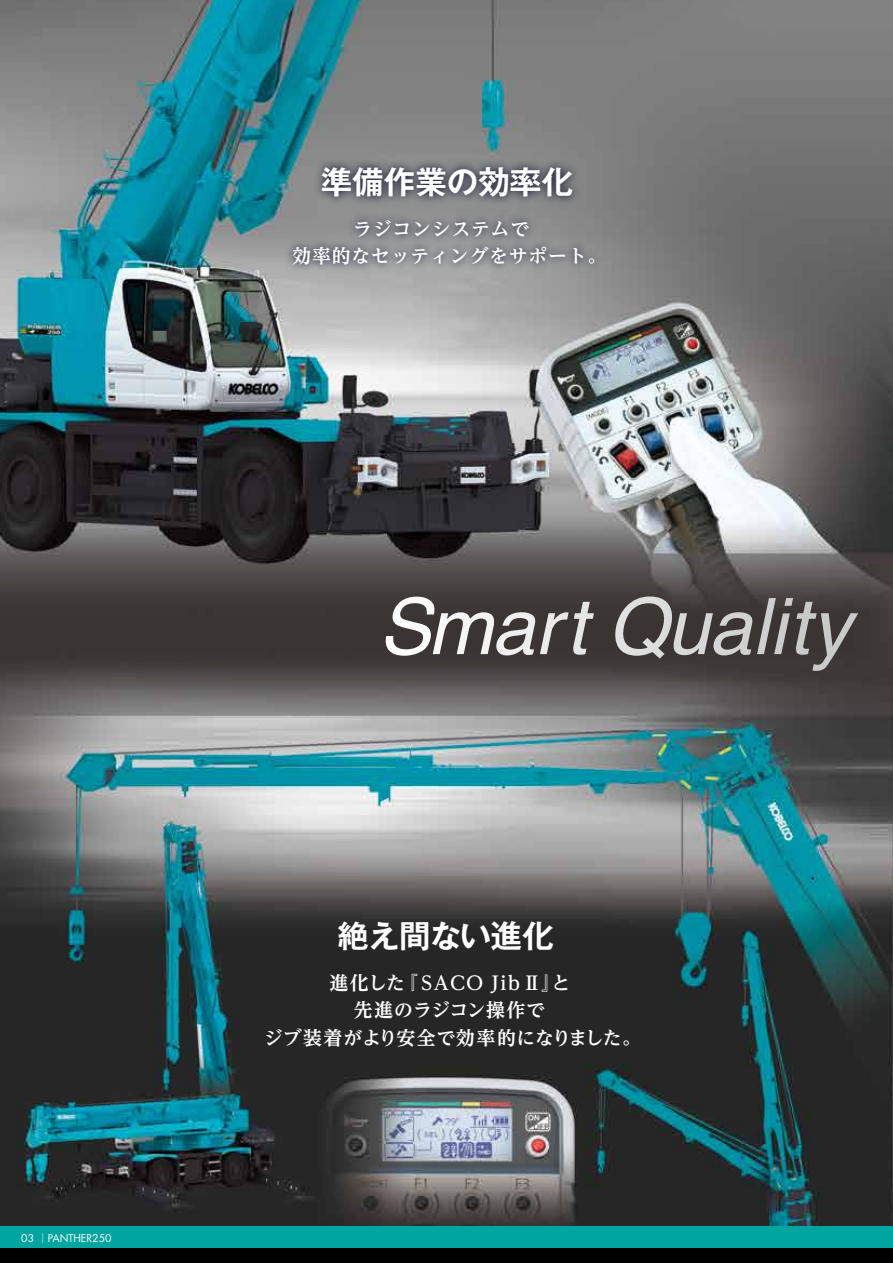
<style>
.page{position:relative;width:893px;height:1263px;background:#fff}
.page>*{position:absolute;margin:0;border:0;box-sizing:border-box;transform-origin:0 0}
.t1{font:700 31.5px "Gothic MB101 Pro De";color:#fff}
.t2{font:700 31.5px "Gothic MB101 Pro De";letter-spacing:-.02em;color:#fff}
.t3{font:700 18.9px/27.3px "UD Reimin Pro";letter-spacing:.04em;color:#fff;text-align:center}
.t4{font:10.5px "Futura";color:#fff}
.s1{font-family:"Shin Go Pr 6 N";font-weight:300}
</style>
<div class="page">
<img style="left:0;top:0;width:893px;height:1227px">
<svg style="left:385px;top:597px;width:209px;height:59px"></svg>
<svg style="left:614px;top:596px;width:244px;height:75px"></svg>
<div style="left:0;top:1227px;width:893px;height:21px;background:#00a5a0"></div>
<div style="left:0;top:1248px;width:893px;height:15px;background:#000"></div>
<img style="left:308px;top:153px;width:278px;height:53px">
<img style="left:280px;top:206px;width:331px;height:78px">
<h1 class="t1" style="left:321px;top:156px;width:253px">準備作業の効率化</h1>
<p class="t3" style="left:292px;top:215px;width:315px;text-align:left;text-indent:61px">ラジコンシステムで<br>効率的なセッティングをサポート。</p>
<p class="t4" style="left:21px;top:1230px;width:92px">03 <span class="s1">│</span>PANTHER250</p>
<h1 class="t2" style="left:338px;top:910px;width:218px">絶え間ない進化</h1>
<p class="t3" style="left:264px;top:969px;width:378px">進化した『 SACO Jib Ⅱ』と<br>先進のラジコン操作で<br>ジブ装着がより安全で効率的になりました。</p>
</div>
